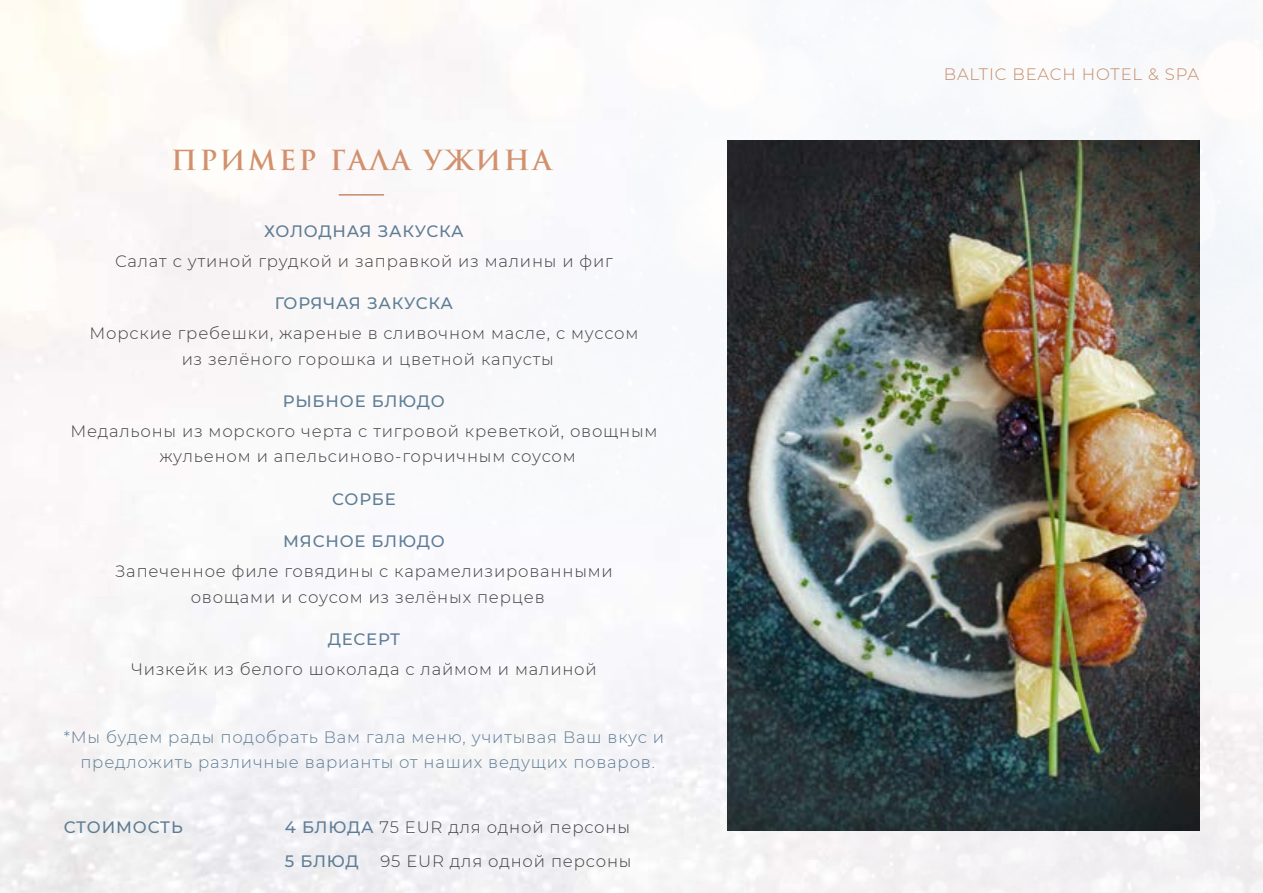
<style>
.page{position:relative;width:1263px;height:893px;background:#fff}
.page>*{position:absolute;margin:0;border:0;box-sizing:border-box;transform-origin:0 0}
.t1{font:600 27px "Trajan Pro 3";letter-spacing:.1em;color:#d2916e}
.t2{font:300 16.5px/25.5px "Montserrat";letter-spacing:.05em;color:#414042;text-align:center}
.t3{font:300 16.5px/25.5px "Montserrat";letter-spacing:.05em;color:#5e7d94;text-align:center}
.t4{font:500 16.5px "Montserrat";letter-spacing:.05em;color:#5e7d94}
.t5{font:500 16.5px "Montserrat";letter-spacing:.03em;color:#5e7d94}
.t6{font:300 16.5px "Montserrat";letter-spacing:.05em;color:#c48a69}
.s1{font-weight:500;color:#5e7d94}
</style>
<div class="page">
<img style="left:0;top:1px;width:1263px;height:892px">
<img style="left:727px;top:141px;width:473px;height:689px">
<hr style="left:339px;top:194px;width:45px;height:2px;background:#c48a69">
<h1 class="t1" style="left:171px;top:141px;width:382px">ПРИМЕР ГАЛА УЖИНА</h1>
<p class="t5" style="left:264px;top:220px;width:201px">ХОЛОДНАЯ ЗАКУСКА</p>
<p class="t2" style="left:115px;top:248px;width:499px">Салат с утиной грудкой и заправкой из малины и фиг</p>
<p class="t5" style="left:275px;top:292px;width:180px">ГОРЯЧАЯ ЗАКУСКА</p>
<p class="t2" style="left:89px;top:320px;width:550px">Морские гребешки, жареные в сливочном масле, с муссом из зелёного горошка и цветной капусты</p>
<p class="t4" style="left:283px;top:390px;width:163px">РЫБНОЕ БЛЮДО</p>
<p class="t2" style="left:70px;top:418px;width:589px">Медальоны из морского черта с тигровой креветкой, овощным жульеном и апельсиново-горчичным соусом</p>
<p class="t4" style="left:332px;top:487px;width:65px">СОРБЕ</p>
<p class="t4" style="left:283px;top:530px;width:163px">МЯСНОЕ БЛЮДО</p>
<p class="t2" style="left:115px;top:558px;width:499px">Запеченное филе говядины с карамелизированными овощами и соусом из зелёных перцев</p>
<p class="t4" style="left:328px;top:628px;width:74px">ДЕСЕРТ</p>
<p class="t2" style="left:131px;top:656px;width:467px">Чизкейк из белого шоколада с лаймом и малиной</p>
<p class="t3" style="left:64px;top:724px;width:602px">*Мы будем рады подобрать Вам гала меню, учитывая Ваш вкус и предложить различные варианты от наших ведущих поваров.</p>
<p class="t4" style="left:64px;top:816px;width:120px">СТОИМОСТЬ</p>
<p class="t2" style="left:285px;top:810px;width:347px;line-height:34px;text-align:left"><span class="s1">4 БЛЮДА</span> 75 EUR для одной персоны<br><span class="s1">5 БЛЮД</span></p>
<p class="t2" style="left:380px;top:848px;width:253px">95 EUR для одной персоны</p>
<p class="t6" style="left:944px;top:63px;width:257px">BALTIC BEACH HOTEL &amp; SPA</p>
</div>
